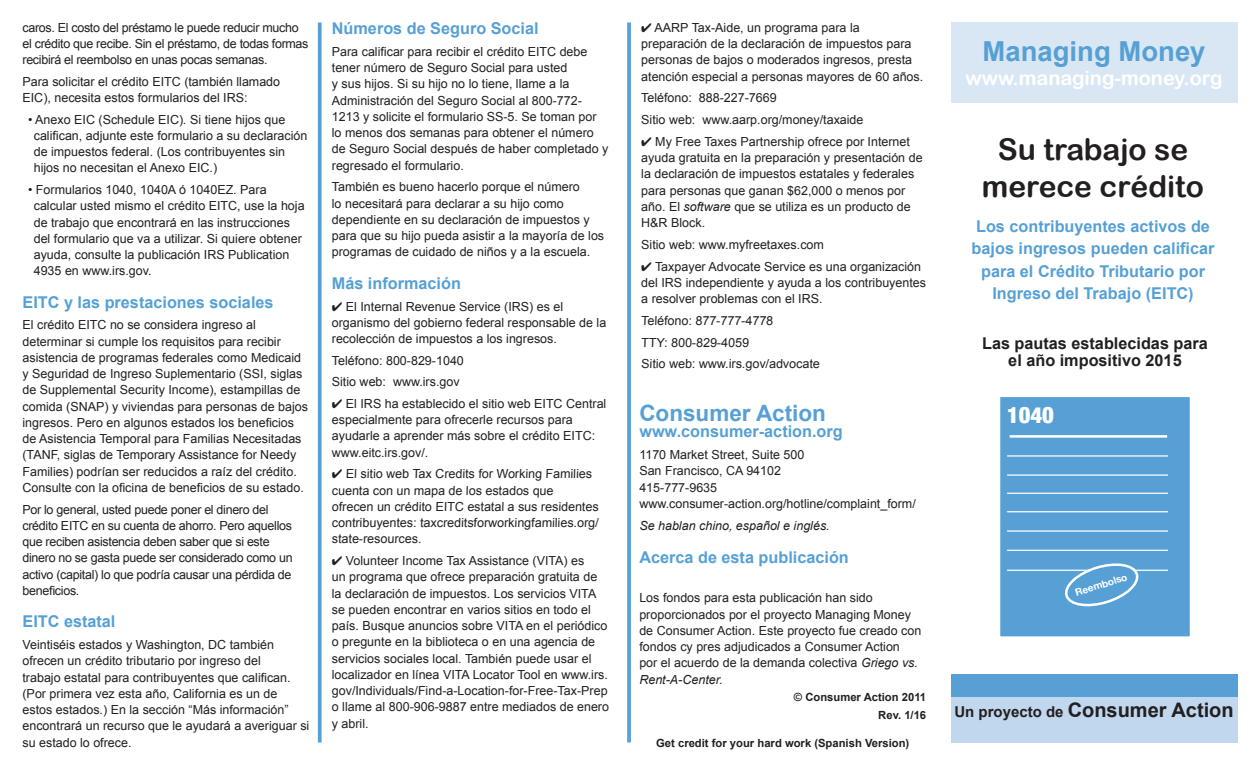
<style>
.page{position:relative;width:1260px;height:765px;background:#fff}
.page>*{position:absolute;margin:0;border:0;box-sizing:border-box;transform-origin:0 0}
.Subheads{font:30px/37.5px "Arial Rounded MT Bold";color:#231f20;text-align:center}
.t1{font:700 27.5px "Arial";color:#56a0d5}
.Subheads-2{font:700 22.5px "Arial";color:#56a0d5}
.t2{font:900 condensed 22.5px "Helvetica Neue";color:#fff}
.t3{font:700 20px "Arial";color:#231f20}
.t4{font:20px "Arial Rounded MT Bold";color:#fff}
.Subheads-3{font:700 16.25px/22.5px "Arial";color:#56a0d5;text-align:center}
.Subheads-4{font:700 16.25px/16.2px "Arial";color:#231f20;text-align:center}
.Body_text{font:12.5px/16.2px "Arial";color:#231f20}
.Body_text-2{font:12.5px/16.2px "Arial";letter-spacing:-.025em;color:#231f20}
.Body_text-3{font:italic 12.5px "Arial";color:#231f20}
.t5{font:700 11.25px "Arial";color:#231f20}
.t6{font:700 10px "Helvetica Neue";color:#fff}
.s1{font-style:italic}
.s2{font-size:15px}
</style>
<div class="page">
<div style="left:951px;top:697px;width:287px;height:45px;background:#c0d7ed"></div>
<div style="left:951px;top:22px;width:287px;height:81px;background:#d9e7f4"></div>
<div style="left:951px;top:674px;width:287px;height:23px;background:#56a0d5"></div>
<svg style="left:627px;top:22px;width:4px;height:720px;background:#60a5d7"></svg>
<svg style="left:318px;top:22px;width:4px;height:720px;background:#66a9d9"></svg>
<div style="left:998px;top:395px;width:194px;height:244px;background:#56a0d5;border:2px solid #fff"></div>
<hr style="left:1010px;top:435px;width:157px;height:3px;background:#fff">
<hr style="left:1007px;top:455px;width:161px;height:2px;background:#fff">
<hr style="left:1007px;top:570px;width:161px;height:1px;background:#fff">
<hr style="left:1007px;top:550px;width:161px;height:1px;background:#fff">
<hr style="left:1007px;top:530px;width:161px;height:2px;background:#fff">
<hr style="left:1007px;top:511px;width:161px;height:1px;background:#fff">
<hr style="left:1007px;top:493px;width:161px;height:1px;background:#fff">
<hr style="left:1007px;top:474px;width:161px;height:2px;background:#fff">
<svg style="left:1064px;top:563px;width:76px;height:44px"></svg>
<p class="Body_text-2" style="left:22px;top:19px;width:288px">caros. El costo del préstamo le puede reducir mucho el crédito que recibe. Sin el préstamo, de todas formas recibirá el reembolso en unas pocas semanas.</p>
<p class="Body_text" style="left:22px;top:73px;width:259px">Para solicitar el crédito EITC (también llamado<br>EIC), necesita estos formularios del IRS:</p>
<p class="Body_text" style="left:34px;top:111px;width:275px;text-indent:-6px">• Anexo EIC (Schedule EIC)<span class="s1">.</span> Si tiene hijos que califican, adjunte este formulario a su declaración de impuestos federal. (Los contribuyentes sin hijos no necesitan el Anexo EIC.)</p>
<p class="Body_text" style="left:34px;top:182px;width:272px;text-indent:-6px">• Formularios 1040, 1040A ó 1040EZ. Para calcular usted mismo el crédito EITC, use la hoja de trabajo que encontrará en las instrucciones del formulario que va a utilizar. Si quiere obtener ayuda, consulte la publicación IRS Publication 4935 en www.irs.gov.</p>
<p class="Subheads-3" style="left:22px;top:291px;width:253px">EITC y las prestaciones sociales</p>
<p class="Body_text" style="left:22px;top:317px;width:287px">El crédito EITC no se considera ingreso al determinar si cumple los requisitos para recibir asistencia de programas federales como Medicaid y Seguridad de Ingreso Suplementario (SSI, siglas de Supplemental Security Income), estampillas de comida (SNAP) y viviendas para personas de bajos ingresos. Pero en algunos estados los beneficios de Asistencia Temporal para Familias Necesitadas (TANF, siglas de Temporary Assistance for Needy Families) podrían ser reducidos a raíz del crédito.<br>Consulte con la oficina de beneficios de su estado.</p>
<p class="Body_text-2" style="left:22px;top:501px;width:272px">Por lo general, usted puede poner el dinero del crédito EITC en su cuenta de ahorro. Pero aquellos que reciben asistencia deben saber que si este dinero no se gasta puede ser considerado como un activo (capital) lo que podría causar una pérdida de beneficios.</p>
<p class="Subheads-3" style="left:22px;top:611px;width:95px">EITC estatal</p>
<p class="Body_text" style="left:22px;top:637px;width:288px">Veintiséis estados y Washington, DC también ofrecen un crédito tributario por ingreso del<br>trabajo estatal para contribuyentes que califican. (Por primera vez esta año, California es un de estos estados.) En la sección “Más información” encontrará un recurso que le ayudará a averiguar si su estado lo ofrece.</p>
<p class="Subheads-3" style="left:332px;top:18px;width:208px">Números de Seguro Social</p>
<p class="Body_text" style="left:332px;top:44px;width:278px">Para calificar para recibir el crédito EITC debe tener número de Seguro Social para usted<br>y sus hijos. Si su hijo no lo tiene, llame a la Administración del Seguro Social al 800-772- 1213 y solicite el formulario SS-5. Se toman por lo menos dos semanas para obtener el número de Seguro Social después de haber completado y regresado el formulario.</p>
<p class="Body_text" style="left:332px;top:179px;width:274px">También es bueno hacerlo porque el número<br>lo necesitará para declarar a su hijo como dependiente en su declaración de impuestos y para que su hijo pueda asistir a la mayoría de los programas de cuidado de niños y a la escuela.</p>
<p class="Subheads-3" style="left:332px;top:272px;width:131px">Más información</p>
<p class="Body_text" style="left:332px;top:298px;width:276px">✔ El Internal Revenue Service (IRS) es el organismo del gobierno federal responsable de la recolección de impuestos a los ingresos.</p>
<p class="Body_text" style="left:332px;top:352px;width:134px">Teléfono: 800-829-1040</p>
<p class="Body_text" style="left:332px;top:374px;width:129px">Sitio web: www.irs.gov</p>
<p class="Body_text" style="left:332px;top:396px;width:276px">✔ El IRS ha establecido el sitio web EITC Central especialmente para ofrecerle recursos para ayudarle a aprender más sobre el crédito EITC: www.eitc.irs.gov/.</p>
<p class="Body_text" style="left:332px;top:466px;width:269px">✔ El sitio web Tax Credits for Working Families cuenta con un mapa de los estados que ofrecen un crédito EITC estatal a sus residentes contribuyentes: taxcreditsforworkingfamilies.org/ state-resources.</p>
<p class="Body_text" style="left:332px;top:553px;width:279px">✔ Volunteer Income Tax Assistance (VITA) es<br>un programa que ofrece preparación gratuita de la declaración de impuestos. Los servicios VITA se pueden encontrar en varios sitios en todo el país. Busque anuncios sobre VITA en el periódico o pregunte en la biblioteca o en una agencia de servicios sociales local. También puede usar el localizador en línea VITA Locator Tool en www.irs. gov/Individuals/Find-a-Location-for-Free-Tax-Prep o llame al 800-906-9887 entre mediados de enero y abril.</p>
<p class="Body_text" style="left:641px;top:20px;width:284px">✔ AARP Tax-Aide, un programa para la preparación de la declaración de impuestos para personas de bajos o moderados ingresos, presta atención especial a personas mayores de 60 años.</p>
<p class="Body_text" style="left:641px;top:90px;width:137px">Teléfono: 888-227-7669</p>
<p class="Body_text" style="left:641px;top:112px;width:224px">Sitio web: www.aarp.org/money/taxaide</p>
<p class="Body_text" style="left:641px;top:134px;width:283px">✔ My Free Taxes Partnership ofrece por Internet ayuda gratuita en la preparación y presentación de la declaración de impuestos estatales y federales para personas que ganan $62,000 o menos por año. El <span class="s1">software</span> que se utiliza es un producto de H&amp;R Block.</p>
<p class="Body_text" style="left:641px;top:237px;width:184px">Sitio web: www.myfreetaxes.com</p>
<p class="Body_text" style="left:641px;top:259px;width:286px">✔ Taxpayer Advocate Service es una organización del IRS independiente y ayuda a los contribuyentes a resolver problemas con el IRS.</p>
<p class="Body_text" style="left:641px;top:313px;width:134px">Teléfono: 877-777-4778</p>
<p class="Body_text" style="left:641px;top:334px;width:110px">TTY: 800-829-4059</p>
<p class="Body_text" style="left:641px;top:356px;width:181px">Sitio web: www.irs.gov/advocate</p>
<p class="Subheads-2" style="left:639px;top:399px;width:188px">Consumer Action</p>
<p class="Subheads-3" style="left:639px;top:421px;width:205px">www.consumer-action.org</p>
<p class="Body_text" style="left:639px;top:447px;width:278px">1170 Market Street, Suite 500<br>San Francisco, CA 94102<br>415-777-9635 www.consumer-action.org/hotline/complaint_form/</p>
<p class="Body_text-3" style="left:639px;top:517px;width:192px">Se hablan chino, español e inglés.</p>
<p class="Subheads-3" style="left:639px;top:547px;width:211px">Acerca de esta publicación</p>
<p class="Body_text" style="left:639px;top:590px;width:284px">Los fondos para esta publicación han sido proporcionados por el proyecto Managing Money de Consumer Action. Este proyecto fue creado con fondos cy pres adjudicados a Consumer Action<br>por el acuerdo de la demanda colectiva <span class="s1">Griego vs.<br>Rent-A-Center.</span></p>
<p class="t5" style="left:794px;top:690px;width:134px">© Consumer Action 2011</p>
<p class="t5" style="left:878px;top:707px;width:49px">Rev. 1/16</p>
<p class="t5" style="left:656px;top:736px;width:255px">Get credit for your hard work (Spanish Version)</p>
<p class="t1" style="left:983px;top:34px;width:225px">Managing Money</p>
<p class="t4" style="left:965px;top:67px;width:259px">www.managing-money.org</p>
<p class="Subheads" style="left:982px;top:130px;width:224px">Su trabajo se merece crédito</p>
<p class="Subheads-3" style="left:972px;top:215px;width:244px">Los contribuyentes activos de bajos ingresos pueden calificar para el Crédito Tributario por<br>Ingreso del Trabajo (EITC)</p>
<p class="Subheads-4" style="left:982px;top:336px;width:227px">Las pautas establecidas para el año impositivo 2015</p>
<p class="t2" style="left:1007px;top:401px;width:48px">1040</p>
<p class="t6" style="left:1074px;top:586px;width:56px;rotate:-17deg">Reembolso</p>
<p class="t3" style="left:954px;top:697px;width:281px"><span class="s2">Un proyecto de</span> Consumer Action</p>
</div>
